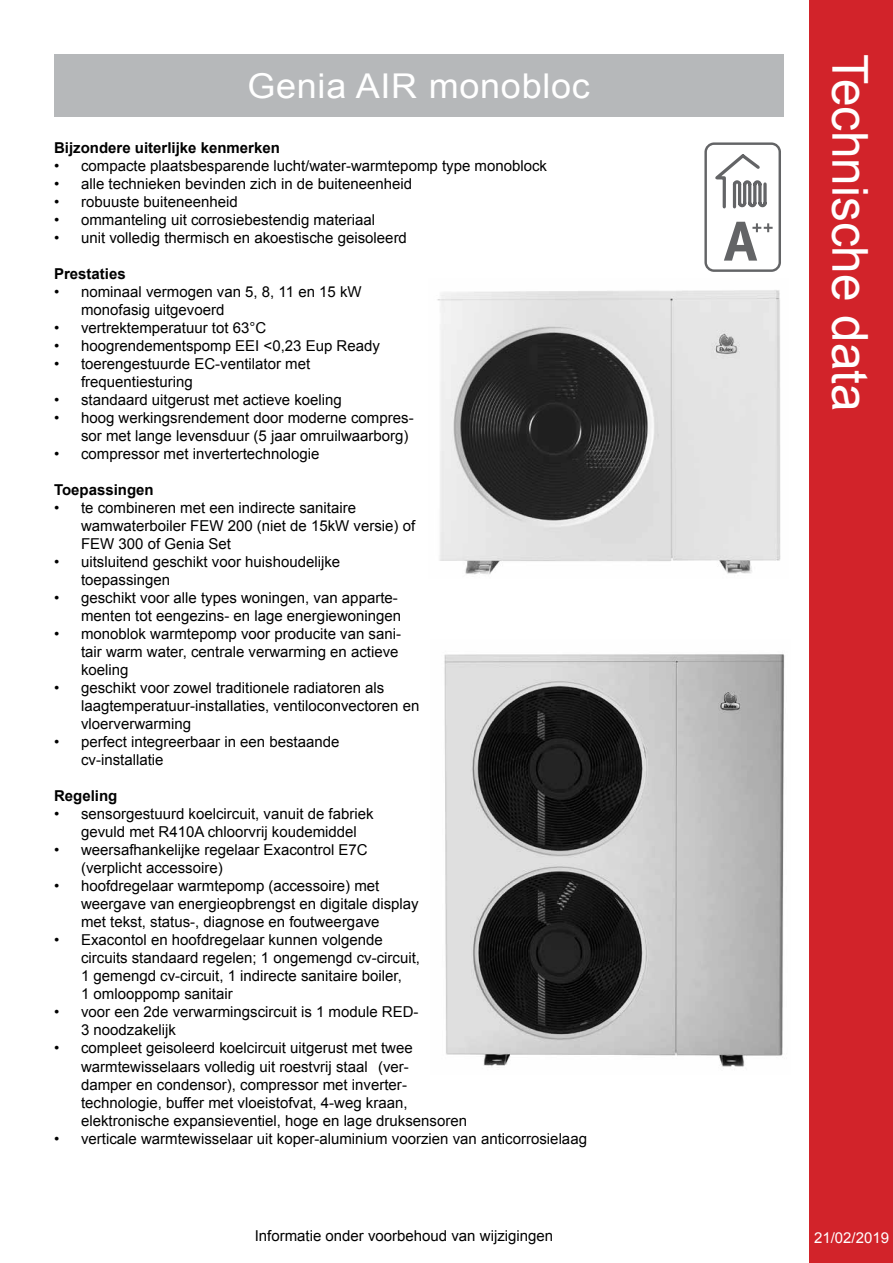
<style>
.page{position:relative;width:893px;height:1263px;background:#fff}
.page>*{position:absolute;margin:0;border:0;box-sizing:border-box;transform-origin:0 0}
.t1{font:49.5px "Arial";color:#fff}
.t2{font:34.2px "Arial";letter-spacing:.02em;color:#fff;scale:1.05 1}
.t3{font:15px/18px "Arial";color:#000}
.t4{font:700 15px "Arial";color:#000}
.t5{font:15px "Arial";color:#fff}
</style>
<div class="page">
<div style="left:54px;top:54px;width:730px;height:63px;background:#b6b8ba"></div>
<img style="left:444px;top:654px;width:341px;height:413px">
<img style="left:437px;top:290px;width:344px;height:285px">
<svg style="left:704px;top:142px;width:77px;height:130px"></svg>
<div style="left:809px;top:0;width:84px;height:1263px;background:#d2232a"></div>
<h2 class="t2" style="left:247px;top:63px;width:328px">Genia AIR monobloc</h2>
<p class="t4" style="left:54px;top:138px;width:227px">Bijzondere uiterlijke kenmerken</p>
<p class="t3" style="left:54px;top:157px;width:495px">• compacte plaatsbesparende lucht/water-warmtepomp type monoblock</p>
<p class="t3" style="left:54px;top:175px;width:360px">• alle technieken bevinden zich in de buiteneenheid</p>
<p class="t3" style="left:54px;top:193px;width:185px">• robuuste buiteneenheid</p>
<p class="t3" style="left:54px;top:211px;width:323px">• ommanteling uit corrosiebestendig materiaal</p>
<p class="t3" style="left:54px;top:229px;width:354px">• unit volledig thermisch en akoestische geisoleerd</p>
<p class="t4" style="left:54px;top:264px;width:73px">Prestaties</p>
<p class="t3" style="left:81px;top:283px;width:282px;text-indent:-27px">• nominaal vermogen van 5, 8, 11 en 15 kW monofasig uitgevoerd</p>
<p class="t3" style="left:54px;top:319px;width:214px">• vertrektemperatuur tot 63°C</p>
<p class="t3" style="left:54px;top:337px;width:327px">• hoogrendementspomp EEI &lt;0,23 Eup Ready</p>
<p class="t3" style="left:81px;top:355px;width:231px;text-indent:-27px">• toerengestuurde EC-ventilator met frequentiesturing</p>
<p class="t3" style="left:54px;top:391px;width:289px">• standaard uitgerust met actieve koeling</p>
<p class="t3" style="left:81px;top:409px;width:334px;text-indent:-27px">• hoog werkingsrendement door moderne compres&shy;sor met lange levensduur (5 jaar omruilwaarborg)</p>
<p class="t3" style="left:54px;top:445px;width:267px">• compressor met invertertechnologie</p>
<p class="t4" style="left:54px;top:480px;width:101px">Toepassingen</p>
<p class="t3" style="left:81px;top:499px;width:336px;text-indent:-27px">• te combineren met een indirecte sanitaire wamwaterboiler FEW 200 (niet de 15kW versie) of<br>FEW 300 of Genia Set</p>
<p class="t3" style="left:81px;top:553px;width:261px;text-indent:-27px">• uitsluitend geschikt voor huishoudelijke toepassingen</p>
<p class="t3" style="left:54px;top:589px;width:349px;text-align:right">• geschikt voor alle types woningen, van apparte&shy;menten tot eengezins- en lage energiewoningen</p>
<p class="t3" style="left:81px;top:625px;width:322px;text-indent:-27px">• monoblok warmtepomp voor producite van sani&shy;tair warm water, centrale verwarming en actieve koeling</p>
<p class="t3" style="left:81px;top:679px;width:340px;text-indent:-27px">• geschikt voor zowel traditionele radiatoren als laagtemperatuur-installaties, ventiloconvectoren en vloerverwarming</p>
<p class="t3" style="left:81px;top:733px;width:260px;text-indent:-27px">• perfect integreerbaar in een bestaande cv-installatie</p>
<p class="t4" style="left:54px;top:786px;width:65px">Regeling</p>
<p class="t3" style="left:81px;top:805px;width:294px;text-indent:-27px">• sensorgestuurd koelcircuit, vanuit de fabriek gevuld met R410A chloorvrij koudemiddel</p>
<p class="t3" style="left:81px;top:841px;width:288px;text-indent:-27px">• weersafhankelijke regelaar Exacontrol E7C (verplicht accessoire)</p>
<p class="t3" style="left:81px;top:877px;width:339px;text-indent:-27px">• hoofdregelaar warmtepomp (accessoire) met weergave van energieopbrengst en digitale display met tekst, status-, diagnose en foutweergave</p>
<p class="t3" style="left:81px;top:931px;width:340px;text-indent:-27px">• Exacontol en hoofdregelaar kunnen volgende circuits standaard regelen; 1 ongemengd cv-circuit, 1 gemengd cv-circuit, 1 indirecte sanitaire boiler,<br>1 omlooppomp sanitair</p>
<p class="t3" style="left:81px;top:1003px;width:339px;text-indent:-27px">• voor een 2de verwarmingscircuit is 1 module RED-<br>3 noodzakelijk</p>
<p class="t3" style="left:81px;top:1039px;width:388px;text-indent:-27px">• compleet geisoleerd koelcircuit uitgerust met twee warmtewisselaars volledig uit roestvrij staal (ver-<br>damper en condensor), compressor met inverter&shy;technologie, buffer met vloeistofvat, 4-weg kraan, elektronische expansieventiel, hoge en lage druksensoren</p>
<p class="t3" style="left:54px;top:1129px;width:534px">• verticale warmtewisselaar uit koper-aluminium voorzien van anticorrosielaag</p>
<h1 class="t1" style="left:882px;top:54px;width:359px;rotate:90deg">Technische data</h1>
<p class="t3" style="left:255px;top:1227px;width:300px">Informatie onder voorbehoud van wijzigingen</p>
<p class="t5" style="left:814px;top:1228px;width:77px">21/02/2019</p>
</div>
